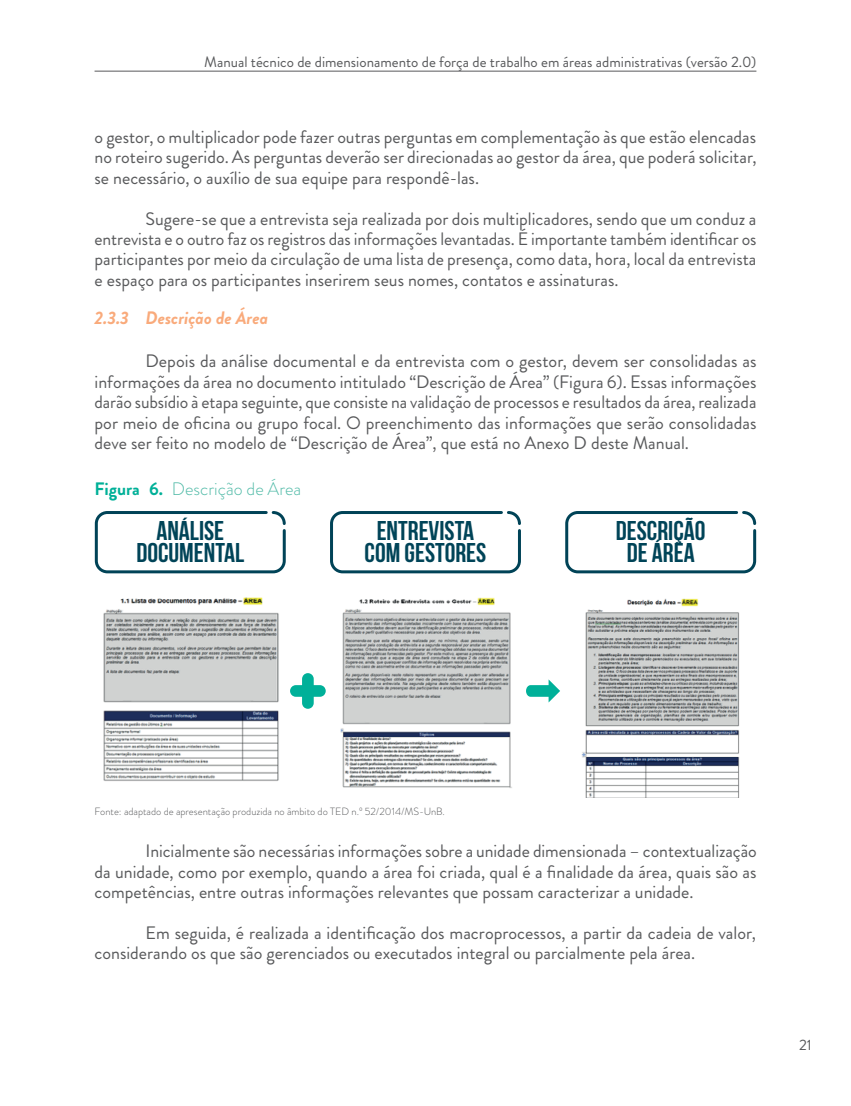
<style>
.page{position:relative;width:851px;height:1106px;background:#fff}
.page>*{position:absolute;margin:0;border:0;box-sizing:border-box;transform-origin:0 0}
.t1{font:700 27px/22.5px "Bebas Neue";color:#004458;text-align:center}
.t2{font:18px/20.4px "Brandon Grotesque";color:#58595b;text-align:justify}
.t3{font:300 18px "Brandon Grotesque";color:#50baa7}
.t4{font:italic 700 18px "Brandon Grotesque";color:#f9aa7b}
.t5{font:15px "Brandon Grotesque";color:#58595b}
.t6{font:300 10.5px "Brandon Grotesque";color:#58595b}
.s1{font-weight:700;color:#00b098}
</style>
<div class="page">
<hr style="left:94px;top:71px;width:662px;height:1px;background:#58595b">
<svg style="left:290px;top:673px;width:36px;height:35px"></svg>
<svg style="left:526px;top:679px;width:34px;height:23px"></svg>
<svg style="left:94px;top:511px;width:192px;height:63px"></svg>
<svg style="left:330px;top:511px;width:191px;height:63px"></svg>
<svg style="left:565px;top:511px;width:191px;height:63px"></svg>
<img style="left:581px;top:598px;width:159px;height:199px">
<img style="left:340px;top:597px;width:172px;height:191px">
<img style="left:103px;top:597px;width:176px;height:184px">
<p class="t5" style="left:204px;top:51px;width:553px">Manual técnico de dimensionamento de força de trabalho em áreas administrativas (versão 2.0)</p>
<p class="t2" style="left:94px;top:127px;width:663px">o gestor, o multiplicador pode fazer outras perguntas em complementação às que estão elencadas no roteiro sugerido. As perguntas deverão ser direcionadas ao gestor da área, que poderá solicitar, se necessário, o auxílio de sua equipe para respondê-las.</p>
<p class="t2" style="left:94px;top:208px;width:663px;text-indent:51px">Sugere-se que a entrevista seja realizada por dois multiplicadores, sendo que um conduz a entrevista e o outro faz os registros das informações levantadas. É importante também identificar os participantes por meio da circulação de uma lista de presença, como data, hora, local da entrevista e espaço para os participantes inserirem seus nomes, contatos e assinaturas.</p>
<p class="t4" style="left:94px;top:305px;width:175px">2.3.3 Descrição de Área</p>
<p class="t2" style="left:94px;top:351px;width:663px;text-indent:51px">Depois da análise documental e da entrevista com o gestor, devem ser consolidadas as informações da área no documento intitulado “Descrição de Área” (Figura 6). Essas informações darão subsídio à etapa seguinte, que consiste na validação de processos e resultados da área, realizada por meio de oficina ou grupo focal. O preenchimento das informações que serão consolidadas deve ser feito no modelo de “Descrição de Área”, que está no Anexo D deste Manual.</p>
<p class="t3" style="left:94px;top:476px;width:208px"><span class="s1">Figura 6.</span> Descrição de Área</p>
<h1 class="t1" style="left:136px;top:519px;width:109px">ANÁLISE<br>DOCUMENTAL</h1>
<h1 class="t1" style="left:364px;top:519px;width:123px">ENTREVISTA<br>COM GESTORES</h1>
<h1 class="t1" style="left:615px;top:519px;width:91px">DESCRIÇÃO<br>DE ÁREA</h1>
<p class="t6" style="left:94px;top:804px;width:352px">Fonte: adaptado de apresentação produzida no âmbito do TED n.º 52/2014/MS-UnB.</p>
<p class="t2" style="left:94px;top:841px;width:663px;text-indent:51px">Inicialmente são necessárias informações sobre a unidade dimensionada – contextualização da unidade, como por exemplo, quando a área foi criada, qual é a finalidade da área, quais são as competências, entre outras informações relevantes que possam caracterizar a unidade.</p>
<p class="t2" style="left:94px;top:922px;width:663px;text-indent:51px">Em seguida, é realizada a identificação dos macroprocessos, a partir da cadeia de valor, considerando os que são gerenciados ou executados integral ou parcialmente pela área.</p>
<p class="t5" style="left:798px;top:1034px;width:14px">21</p>
</div>
